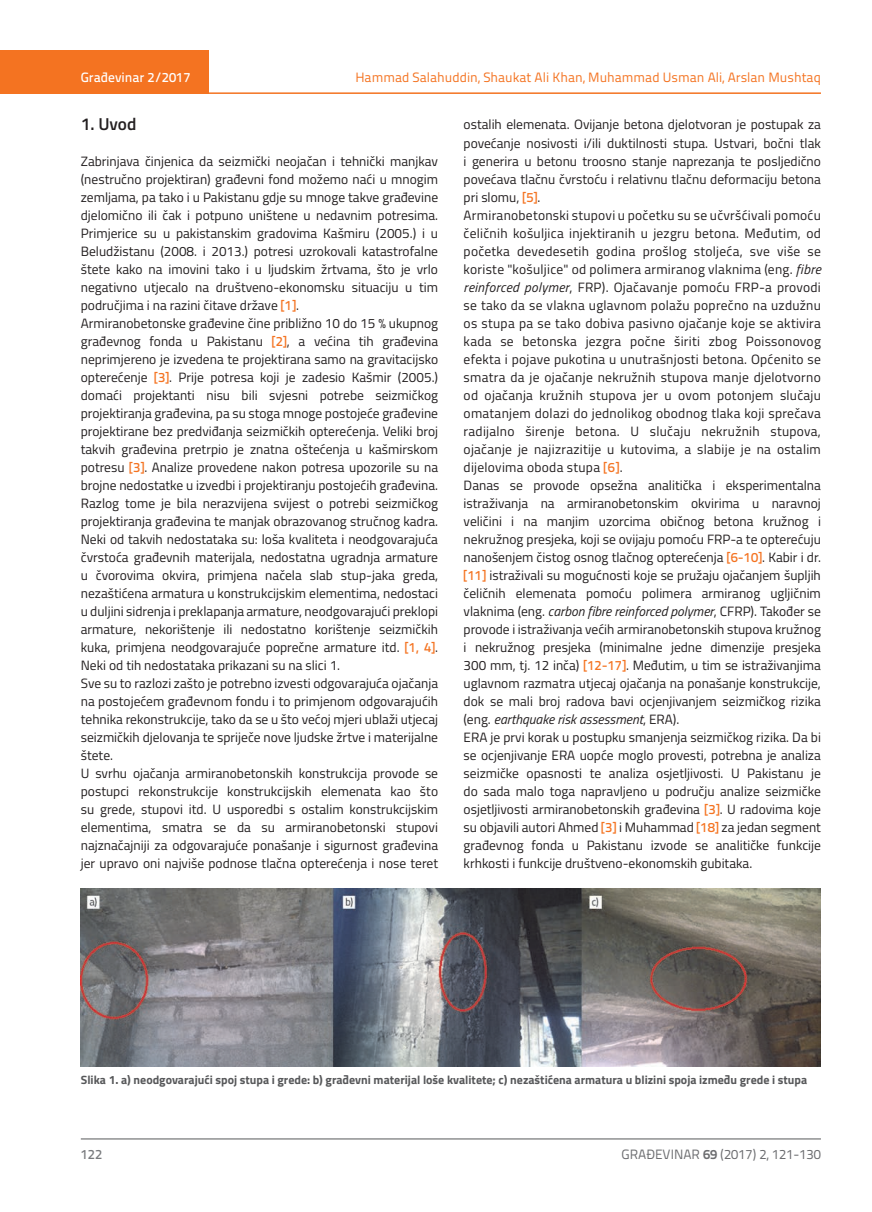
<style>
.page{position:relative;width:872px;height:1212px;background:#fff}
.page>*{position:absolute;margin:0;border:0;box-sizing:border-box;transform-origin:0 0}
.t1{font:600 17.25px "Titillium";color:#231f20}
.t2{font:13.5px/18px "Titillium";color:#231f20}
.t3{font:13.5px "Titillium Text 22 L";color:#f47321}
.t4{font:13.5px "Titillium Text 22 L";color:#6c6d70}
.t5{font:500 13.5px "Titillium Text 22 L";color:#fff}
.t6{font:500 13.5px "Titillium Text 22 L";color:#787a7d}
.t7{font:700 12px "Titillium";color:#57585a}
.s1{font-family:"Titillium Text 22 L";font-weight:500;color:#f47321}
.s2{font-style:italic}
.s3{font-weight:700}
</style>
<div class="page">
<div style="left:0;top:50px;width:208px;height:44px;background:#f47321"></div>
<hr style="left:0;top:92px;width:821px;height:2px;background:#f47321">
<hr style="left:81px;top:1139px;width:740px;height:1px;background:#57585a">
<img style="left:81px;top:888px;width:740px;height:178px">
<p class="t5" style="left:81px;top:67px;width:111px">Građevinar 2/2017</p>
<p class="t3" style="left:355px;top:68px;width:467px">Hammad Salahuddin, Shaukat Ali Khan, Muhammad Usman Ali, Arslan Mushtaq</p>
<p class="t1" style="left:81px;top:111px;width:57px">1. Uvod</p>
<p class="t2" style="left:81px;top:151px;width:359px">Zabrinjava činjenica da seizmički neojačan i tehnički manjkav (nestručno projektiran) građevni fond možemo naći u mnogim zemljama, pa tako i u Pakistanu gdje su mnoge takve građevine djelomično ili čak i potpuno uništene u nedavnim potresima.<br>Primjerice su u pakistanskim gradovima Kašmiru (2005.) i u Beludžistanu (2008. i 2013.) potresi uzrokovali katastrofalne štete kako na imovini tako i u ljudskim žrtvama, što je vrlo negativno utjecalo na društveno-ekonomsku situaciju u tim područjima i na razini čitave države <span class="s1">[1]</span>.<br>Armiranobetonske građevine čine približno 10 do 15 % ukupnog građevnog fonda u Pakistanu <span class="s1">[2]</span>, a većina tih građevina neprimjereno je izvedena te projektirana samo na gravitacijsko opterećenje <span class="s1">[3]</span>. Prije potresa koji je zadesio Kašmir (2005.) domaći projektanti nisu bili svjesni potrebe seizmičkog projektiranja građevina, pa su stoga mnoge postojeće građevine projektirane bez predviđanja seizmičkih opterećenja. Veliki broj takvih građevina pretrpio je znatna oštećenja u kašmirskom potresu <span class="s1">[3]</span>. Analize provedene nakon potresa upozorile su na brojne nedostatke u izvedbi i projektiranju postojećih građevina.<br>Razlog tome je bila nerazvijena svijest o potrebi seizmičkog projektiranja građevina te manjak obrazovanog stručnog kadra.<br>Neki od takvih nedostataka su: loša kvaliteta i neodgovarajuća čvrstoća građevnih materijala, nedostatna ugradnja armature u čvorovima okvira, primjena načela slab stup-jaka greda, nezaštićena armatura u konstrukcijskim elementima, nedostaci u duljini sidrenja i preklapanja armature, neodgovarajući preklopi armature, nekorištenje ili nedostatno korištenje seizmičkih kuka, primjena neodgovarajuće poprečne armature itd. <span class="s1">[1, 4]</span>.<br>Neki od tih nedostataka prikazani su na slici 1.<br>Sve su to razlozi zašto je potrebno izvesti odgovarajuća ojačanja na postojećem građevnom fondu i to primjenom odgovarajućih tehnika rekonstrukcije, tako da se u što većoj mjeri ublaži utjecaj seizmičkih djelovanja te spriječe nove ljudske žrtve i materijalne štete.<br>U svrhu ojačanja armiranobetonskih konstrukcija provode se postupci rekonstrukcije konstrukcijskih elemenata kao što su grede, stupovi itd. U usporedbi s ostalim konstrukcijskim elementima, smatra se da su armiranobetonski stupovi najznačajniji za odgovarajuće ponašanje i sigurnost građevina jer upravo oni najviše podnose tlačna opterećenja i nose teret</p>
<p class="t2" style="left:463px;top:115px;width:359px">ostalih elemenata. Ovijanje betona djelotvoran je postupak za povećanje nosivosti i/ili duktilnosti stupa. Ustvari, bočni tlak i generira u betonu troosno stanje naprezanja te posljedično povećava tlačnu čvrstoću i relativnu tlačnu deformaciju betona pri slomu, <span class="s1">[5]</span>.<br>Armiranobetonski stupovi u početku su se učvršćivali pomoću čeličnih košuljica injektiranih u jezgru betona. Međutim, od početka devedesetih godina prošlog stoljeća, sve više se koriste "košuljice" od polimera armiranog vlaknima (eng. <span class="s2">fibre reinforced polymer</span>, FRP). Ojačavanje pomoću FRP-a provodi se tako da se vlakna uglavnom polažu poprečno na uzdužnu os stupa pa se tako dobiva pasivno ojačanje koje se aktivira kada se betonska jezgra počne širiti zbog Poissonovog efekta i pojave pukotina u unutrašnjosti betona. Općenito se smatra da je ojačanje nekružnih stupova manje djelotvorno od ojačanja kružnih stupova jer u ovom potonjem slučaju omatanjem dolazi do jednolikog obodnog tlaka koji sprečava radijalno širenje betona. U slučaju nekružnih stupova, ojačanje je najizrazitije u kutovima, a slabije je na ostalim dijelovima oboda stupa <span class="s1">[6]</span>.<br>Danas se provode opsežna analitička i eksperimentalna istraživanja na armiranobetonskim okvirima u naravnoj veličini i na manjim uzorcima običnog betona kružnog i nekružnog presjeka, koji se ovijaju pomoću FRP-a te opterećuju nanošenjem čistog osnog tlačnog opterećenja <span class="s1">[6-10]</span>. Kabir i dr. <span class="s1">[11]</span> istraživali su mogućnosti koje se pružaju ojačanjem šupljih čeličnih elemenata pomoću polimera armiranog ugljičnim vlaknima (eng. <span class="s2">carbon fibre reinforced polymer</span>, CFRP). Također se provode i istraživanja većih armiranobetonskih stupova kružnog i nekružnog presjeka (minimalne jedne dimenzije presjeka 300 mm, tj. 12 inča) <span class="s1">[12-17]</span>. Međutim, u tim se istraživanjima uglavnom razmatra utjecaj ojačanja na ponašanje konstrukcije, dok se mali broj radova bavi ocjenjivanjem seizmičkog rizika (eng. <span class="s2">earthquake risk assessment</span>, ERA).<br>ERA je prvi korak u postupku smanjenja seizmičkog rizika. Da bi se ocjenjivanje ERA uopće moglo provesti, potrebna je analiza seizmičke opasnosti te analiza osjetljivosti. U Pakistanu je do sada malo toga napravljeno u području analize seizmičke osjetljivosti armiranobetonskih građevina <span class="s1">[3]</span>. U radovima koje su objavili autori Ahmed <span class="s1">[3]</span> i Muhammad <span class="s1">[18]</span> za jedan segment građevnog fonda u Pakistanu izvode se analitičke funkcije krhkosti i funkcije društveno-ekonomskih gubitaka.</p>
<p class="t7" style="left:81px;top:1071px;width:728px">Slika 1. a) neodgovarajući spoj stupa i grede: b) građevni materijal loše kvalitete; c) nezaštićena armatura u blizini spoja između grede i stupa</p>
<p class="t6" style="left:81px;top:1144px;width:23px">122</p>
<p class="t4" style="left:621px;top:1144px;width:201px">GRAĐEVINAR <span class="s3">69</span> (2017) 2, 121-130</p>
</div>
